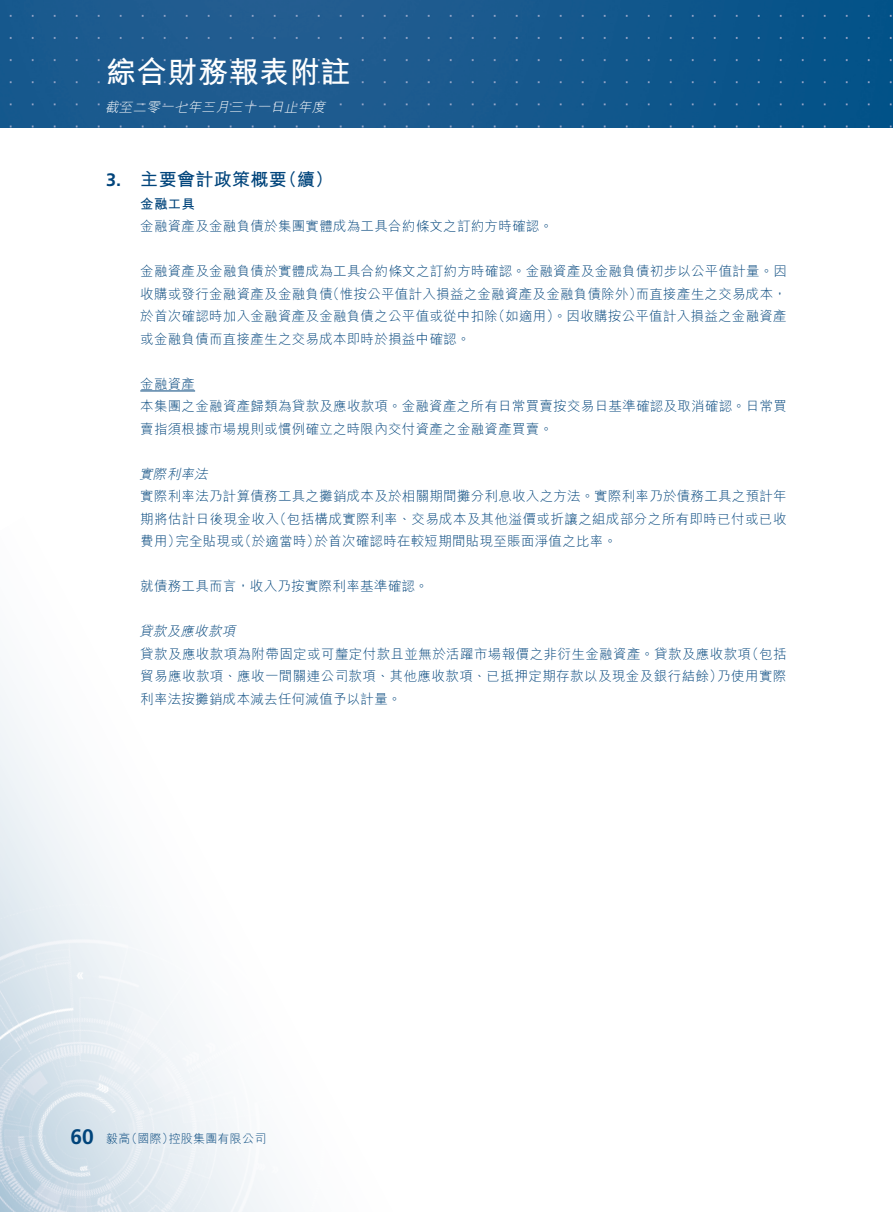
<style>
.page{position:relative;width:893px;height:1212px;background:#fff}
.page>*{position:absolute;margin:0;border:0;box-sizing:border-box;transform-origin:0 0}
.t1{font:700 30px "M Hei HK";letter-spacing:.02em;color:#fff}
.t2{font:700 21px "Frutiger LT Std";color:#00447b}
._01_H1{font:700 18px "M Hei HK";letter-spacing:.02em;color:#00447b}
._01_H1-2{font:700 18px "Frutiger LT Std";color:#00447b}
._00_txt{font:300 13.5px/22.5px "M Hei HK";letter-spacing:.02em;color:#00447b}
.t3{font:italic 300 13.5px "M Hei HK";color:#fff}
._04_H4{font:italic 300 13.5px "M Hei HK";color:#00447b}
._02_H2{font:700 13.5px "M Hei HK";color:#00447b}
.t4{font:300 12px "M Hei HK";letter-spacing:.02em;color:#00447b}
</style>
<div class="page">
<img style="left:0;top:683px;width:282px;height:529px">
<img style="left:0;top:0;width:893px;height:128px">
<hr style="left:140px;top:390px;width:55px;height:1px;background:#00447b">
<h1 class="t1" style="left:106px;top:50px;width:246px">綜合財務報表附註</h1>
<p class="t3" style="left:105px;top:100px;width:224px">截至二零一七年三月三十一日止年度</p>
<p class="_01_H1-2" style="left:106px;top:169px;width:17px">3.</p>
<p class="_01_H1" style="left:140px;top:166px;width:148px">主要會計政策概要</p>
<p class="_01_H1" style="left:279px;top:166px;width:55px">（續(</p>
<p class="_02_H2" style="left:140px;top:194px;width:56px">金融工具</p>
<p class="_00_txt" style="left:140px;top:215px;width:414px">金融資產及金融負債於集團實體成為工具合約條文之訂約方時確認。</p>
<p class="_00_txt" style="left:140px;top:260px;width:648px;text-align:right">金融資產及金融負債於實體成為工具合約條文之訂約方時確認。金融資產及金融負債初步以公平值計量。因而直接產生之交易成本，</p>
<p class="_00_txt" style="left:326px;top:282px;width:317px">（惟按公平值計入損益之金融資產及金融負債除外）</p>
<p class="_00_txt" style="left:140px;top:282px;width:194px">收購或發行金融資產及金融負債</p>
<p class="_00_txt" style="left:140px;top:305px;width:359px">於首次確認時加入金融資產及金融負債之公平值或從中扣除或金融負債而直接產生之交易成本即時於損益中確認。</p>
<p class="_00_txt" style="left:140px;top:372px;width:56px">金融資產</p>
<p class="_00_txt" style="left:140px;top:395px;width:648px">本集團之金融資產歸類為貸款及應收款項。金融資產之所有日常買賣按交易日基準確認及取消確認。日常買賣指須根據市場規則或慣例確立之時限內交付資產之金融資產買賣。</p>
<p class="_04_H4" style="left:139px;top:467px;width:73px">實際利率法</p>
<p class="_00_txt" style="left:140px;top:485px;width:648px;text-align:right">實際利率法乃計算債務工具之攤銷成本及於相關期間攤分利息收入之方法。實際利率乃於債務工具之預計年（包括構成實際利率、交易成本及其他溢價或折讓之組成部分之所有即時已付或已收</p>
<p class="_00_txt" style="left:492px;top:305px;width:296px">（如適用）。因收購按公平值計入損益之金融資產</p>
<p class="_00_txt" style="left:140px;top:507px;width:140px">期將估計日後現金收入</p>
<p class="_00_txt" style="left:314px;top:530px;width:304px">於首次確認時在較短期間貼現至賬面淨值之比率。</p>
<p class="_00_txt" style="left:140px;top:530px;width:42px">費用）</p>
<p class="_00_txt" style="left:140px;top:575px;width:290px">就債務工具而言，收入乃按實際利率基準確認。</p>
<p class="_04_H4" style="left:139px;top:624px;width:100px">貸款及應收款項</p>
<p class="_00_txt" style="left:238px;top:530px;width:83px">（於適當時）</p>
<p class="_00_txt" style="left:175px;top:530px;width:70px">完全貼現或</p>
<p class="_00_txt" style="left:717px;top:642px;width:71px;text-indent:-577px">貸款及應收款項為附帶固定或可釐定付款且並無於活躍市場報價之非衍生金融資產。貸款及應收款項<br>乃使用實際</p>
<p class="_00_txt" style="left:745px;top:642px;width:43px">（包括</p>
<p class="_00_txt" style="left:140px;top:665px;width:584px">貿易應收款項、應收一間關連公司款項、其他應收款項、已抵押定期存款以及現金及銀行結餘）利率法按攤銷成本減去任何減值予以計量。</p>
<h2 class="t2" style="left:70px;top:1125px;width:25px">60</h2>
<p class="t4" style="left:106px;top:1132px;width:26px">毅高</p>
<p class="t4" style="left:125px;top:1132px;width:50px">（國際）</p>
<p class="t4" style="left:169px;top:1132px;width:99px">控股集團有限公司</p>
</div>
